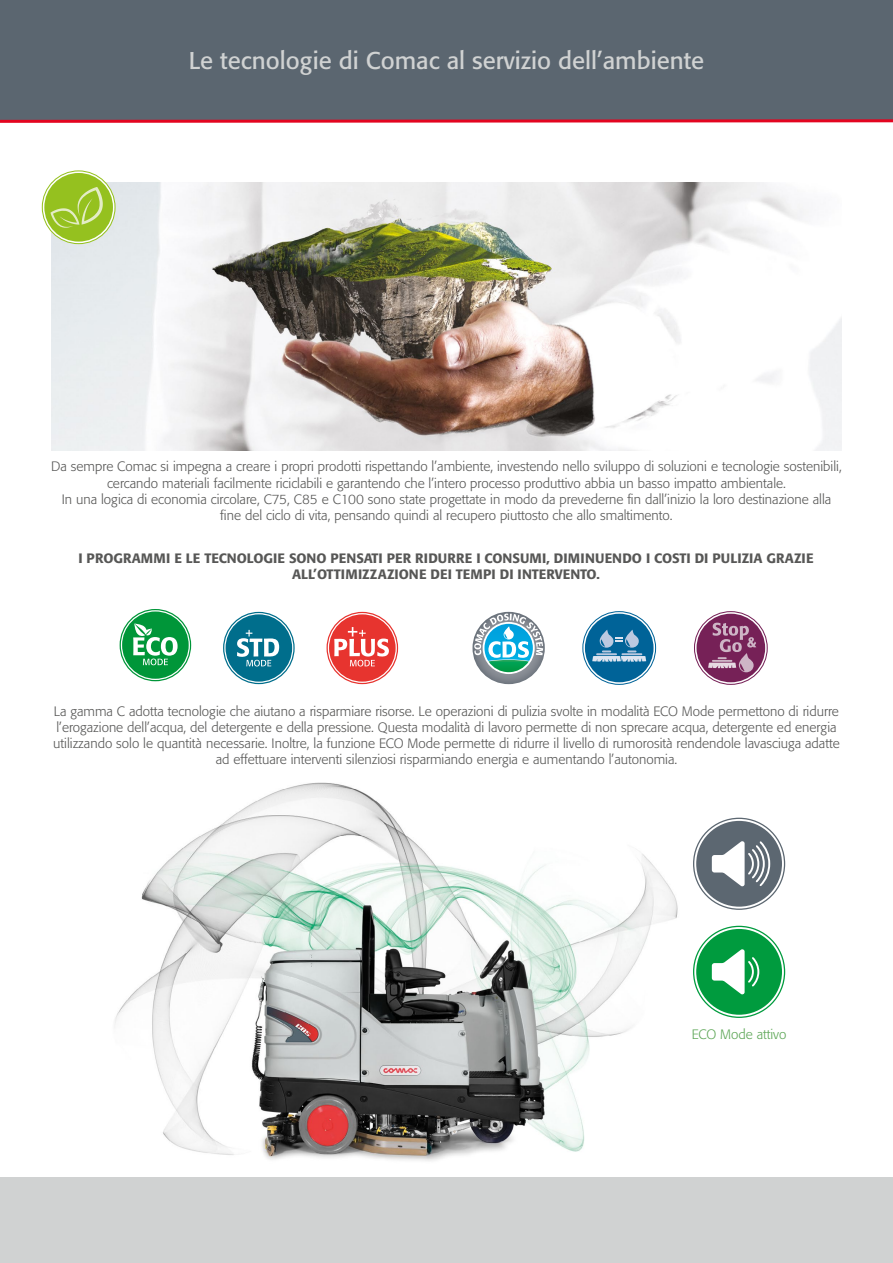
<style>
.page{position:relative;width:893px;height:1263px;background:#fff}
.page>*{position:absolute;margin:0;border:0;box-sizing:border-box;transform-origin:0 0}
.t1{font:24px "Formata";color:#d0d2d2}
.t2{font:300 13.5px/16.2px "Formata";color:#575756;text-align:center}
.t3{font:500 13.5px/16.2px "Formata";color:#575756;text-align:center}
.t4{font:300 13.5px "Formata";color:#5ea758}
</style>
<div class="page">
<img style="left:51px;top:183px;width:791px;height:268px">
<img style="left:95px;top:782px;width:618px;height:396px">
<svg style="left:327px;top:612px;width:71px;height:72px"></svg>
<svg style="left:223px;top:612px;width:72px;height:72px"></svg>
<svg style="left:120px;top:609px;width:71px;height:72px"></svg>
<svg style="left:472px;top:612px;width:73px;height:72px"></svg>
<svg style="left:583px;top:612px;width:73px;height:72px"></svg>
<div style="left:582px;top:611px;width:74px;height:74px;border:1px solid #006398;border-radius:50%"></div>
<div style="left:585px;top:614px;width:68px;height:68px;background:#006398;border-radius:50%"></div>
<svg style="left:592px;top:630px;width:54px;height:32px"></svg>
<div style="left:694px;top:611px;width:74px;height:74px;border:1px solid #762157;border-radius:50%"></div>
<div style="left:696px;top:614px;width:69px;height:68px;background:#762157;border-radius:50%"></div>
<svg style="left:708px;top:623px;width:48px;height:49px"></svg>
<svg style="left:42px;top:171px;width:73px;height:73px"></svg>
<div style="left:42px;top:170px;width:74px;height:74px;border:1px solid #95c11f;border-radius:50%"></div>
<div style="left:44px;top:173px;width:69px;height:69px;background:#95c11f;border-radius:50%"></div>
<svg style="left:50px;top:187px;width:53px;height:41px"></svg>
<div style="left:0;top:1178px;width:893px;height:85px;background:#d0d2d2"></div>
<svg style="left:694px;top:818px;width:91px;height:91px"></svg>
<div style="left:696px;top:821px;width:86px;height:86px;background:#5c6771;border-radius:50%"></div>
<svg style="left:712px;top:841px;width:59px;height:46px"></svg>
<svg style="left:694px;top:926px;width:91px;height:91px"></svg>
<div style="left:696px;top:929px;width:86px;height:86px;background:#009b3e;border-radius:50%"></div>
<svg style="left:712px;top:949px;width:48px;height:46px"></svg>
<div style="left:0;top:0;width:893px;height:122px;background:#5b6670"></div>
<svg style="left:0;top:119px;width:893px;height:4px;background:#d22d42"></svg>
<h1 class="t1" style="left:189px;top:46px;width:517px">Le tecnologie di Comac al servizio dell’ambiente</h1>
<p class="t2" style="left:51px;top:459px;width:792px">Da sempre Comac si impegna a creare i propri prodotti rispettando l’ambiente, investendo nello sviluppo di soluzioni e tecnologie sostenibili, cercando materiali facilmente riciclabili e garantendo che l’intero processo produttivo abbia un basso impatto ambientale.<br>In una logica di economia circolare, C75, C85 e C100 sono state progettate in modo da prevederne fin dall’inizio la loro destinazione alla fine del ciclo di vita, pensando quindi al recupero piuttosto che allo smaltimento.</p>
<p class="t3" style="left:78px;top:550px;width:737px">I PROGRAMMI E LE TECNOLOGIE SONO PENSATI PER RIDURRE I CONSUMI, DIMINUENDO I COSTI DI PULIZIA GRAZIE<br>ALL’OTTIMIZZAZIONE DEI TEMPI DI INTERVENTO.</p>
<p class="t2" style="left:53px;top:703px;width:788px">La gamma C adotta tecnologie che aiutano a risparmiare risorse. Le operazioni di pulizia svolte in modalità ECO Mode permettono di ridurre l’erogazione dell’acqua, del detergente e della pressione. Questa modalità di lavoro permette di non sprecare acqua, detergente ed energia utilizzando solo le quantità necessarie. Inoltre, la funzione ECO Mode permette di ridurre il livello di rumorosità rendendole lavasciuga adatte ad effettuare interventi silenziosi risparmiando energia e aumentando l’autonomia.</p>
<p class="t4" style="left:692px;top:1026px;width:96px">ECO Mode attivo</p>
</div>
